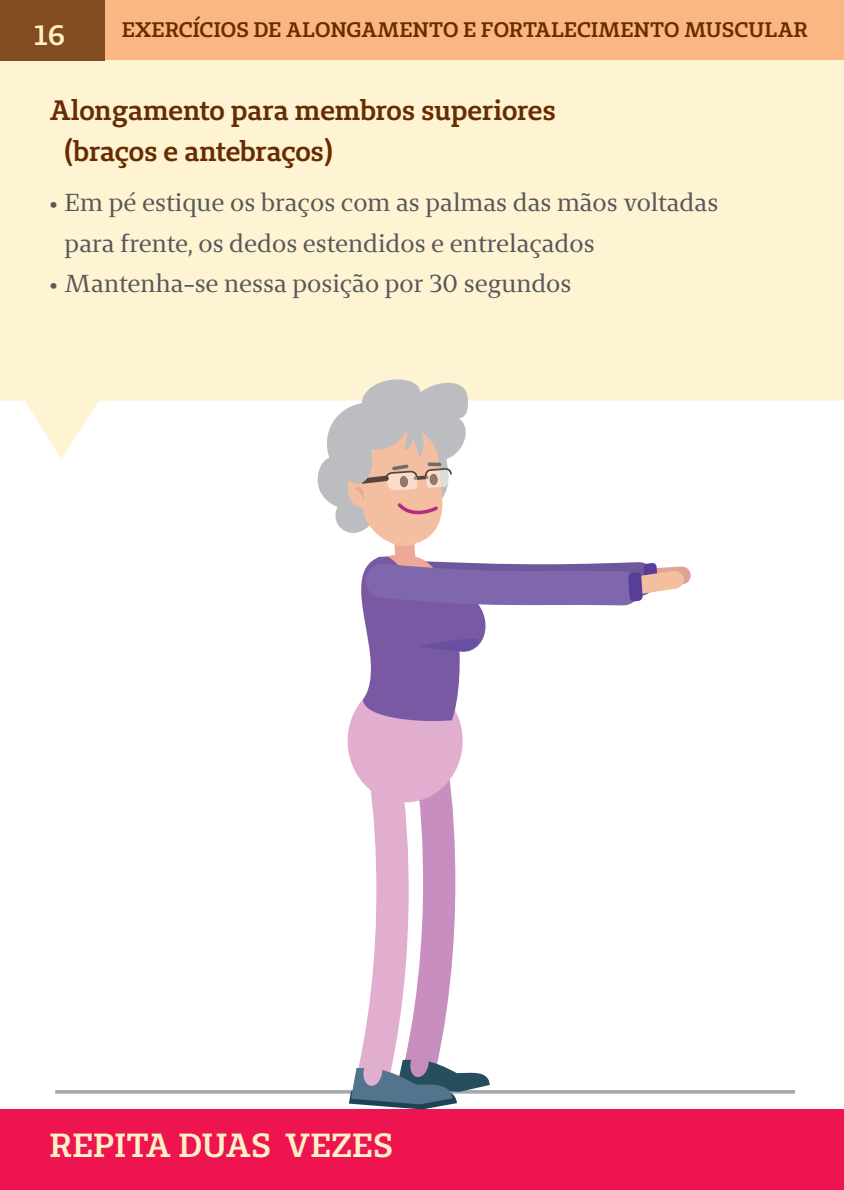
<style>
.page{position:relative;width:844px;height:1190px;background:#fff}
.page>*{position:absolute;margin:0;border:0;box-sizing:border-box;transform-origin:0 0}
.t1{font:600 33.43px "Unimed Slab";letter-spacing:.015em;color:#fef0c6}
.t2{font:600 28px/40.2px "Unimed Slab";letter-spacing:-.01em;color:#672c00}
.t3{font:600 28px "Unimed Sans";color:#fef0c6}
.t4{font:24.5px/40.2px "Unimed Serif";color:#57585a}
.t5{font:600 21px "Unimed Slab";letter-spacing:.015em;color:#672c00}
</style>
<div class="page">
<svg style="left:0;top:60px;width:843px;height:399px;background:#fef3d5"></svg>
<div style="left:0;top:0;width:843px;height:60px;background:#fab783"></div>
<div style="left:0;top:1109px;width:843px;height:81px;background:#ed1450"></div>
<hr style="left:55px;top:1090px;width:739px;height:3px;background:#a8a9ad">
<div style="left:347px;top:679px;width:115px;height:123px;background:#e2aecf;border-radius:50%"></div>
<svg style="left:334px;top:738px;width:155px;height:371px"></svg>
<svg style="left:316px;top:372px;width:384px;height:350px"></svg>
<div style="left:0;top:0;width:104px;height:60px;background:#824b20"></div>
<p class="t3" style="left:34px;top:17px;width:32px">16</p>
<p class="t5" style="left:122px;top:16px;width:686px">EXERCÍCIOS DE ALONGAMENTO E FORTALECIMENTO MUSCULAR</p>
<p class="t2" style="left:65px;top:90px;width:492px;text-indent:-15px">Alongamento para membros superiores (braços e antebraços)</p>
<p class="t4" style="left:65px;top:182px;width:654px;text-indent:-15px">• Em pé estique os braços com as palmas das mãos voltadas para frente, os dedos estendidos e entrelaçados</p>
<p class="t4" style="left:50px;top:263px;width:523px">• Mantenha-se nessa posição por 30 segundos</p>
<h1 class="t1" style="left:50px;top:1123px;width:344px">REPITA DUAS VEZES</h1>
</div>
